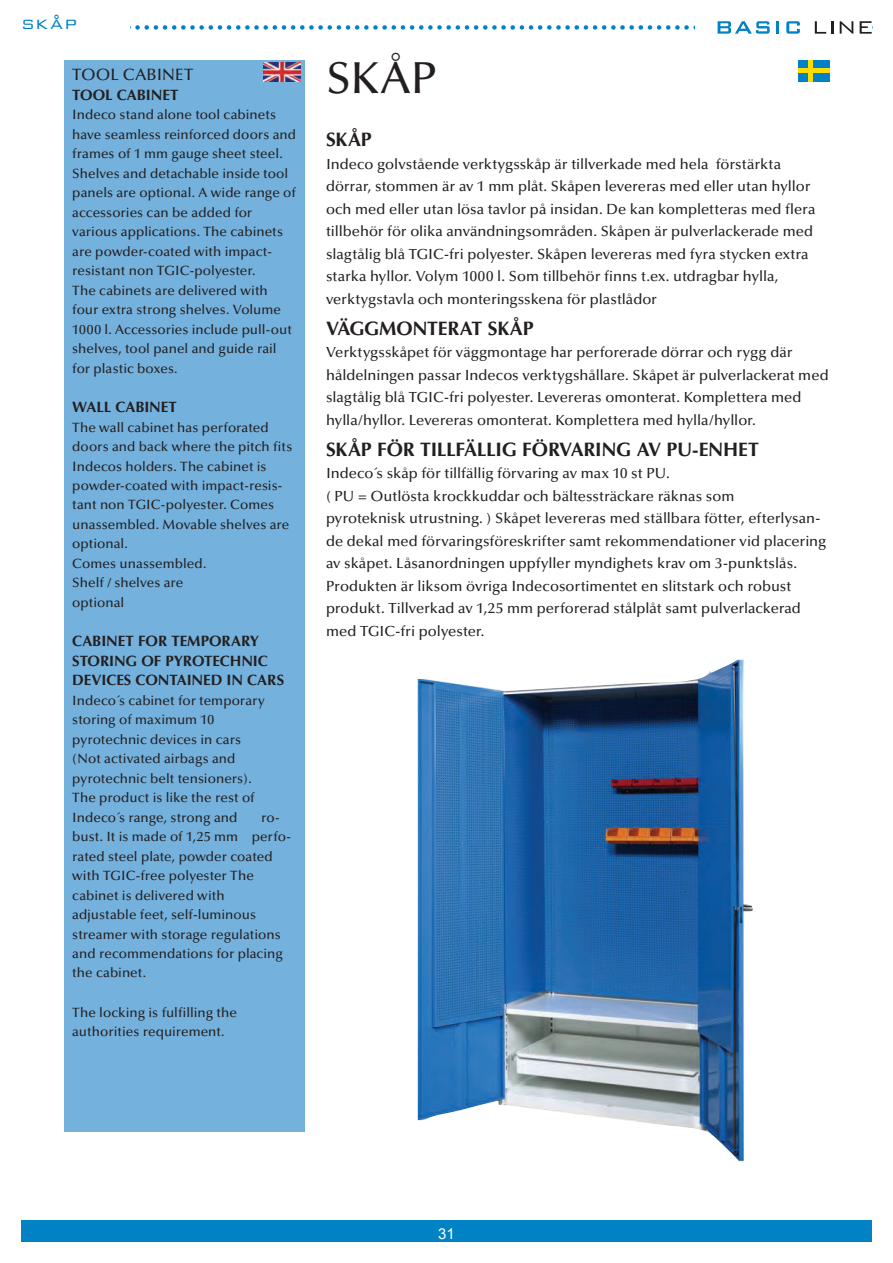
<style>
.page{position:relative;width:893px;height:1263px;background:#fff}
.page>*{position:absolute;margin:0;border:0;box-sizing:border-box;transform-origin:0 0}
.t1{font:500 45px "Optima";color:#231f20}
.t2{font:700 19.5px "Optima";letter-spacing:-.015em;color:#231f20}
.t3{font:300 18px "Bank Gothic BT";color:#0082c5}
.t4{font:500 16.5px "Optima";letter-spacing:.005em;color:#231f20}
.t5{font:700 15px/19.5px "Optima";letter-spacing:-.005em;color:#231f20}
.t6{font:15px "Arial";color:#fff}
.t7{font:500 14.7px/22.5px "Optima";color:#231f20}
.t8{font:500 13.5px/19.5px "Optima";letter-spacing:.005em;color:#231f20}
</style>
<div class="page">
<div style="left:21px;top:1220px;width:851px;height:22px;background:#0082c5"></div>
<svg style="left:130px;top:21px;width:742px;height:13px"></svg>
<div style="left:64px;top:60px;width:241px;height:1071px;background:#74b1dd"></div>
<div style="left:798px;top:60px;width:31px;height:22px;background:#0082c5"></div>
<hr style="left:798px;top:69px;width:31px;height:4px;background:#ffdc01">
<div style="left:808px;top:60px;width:5px;height:22px;background:#ffdc01"></div>
<img style="left:264px;top:63px;width:37px;height:19px">
<img style="left:418px;top:660px;width:335px;height:501px">
<p class="t3" style="left:21px;top:15px;width:58px">SKÅP</p>
<p class="t4" style="left:72px;top:66px;width:123px">TOOL CABINET</p>
<p class="t5" style="left:72px;top:85px;width:108px">TOOL CABINET</p>
<p class="t8" style="left:72px;top:106px;width:225px">Indeco stand alone tool cabinets have seamless reinforced doors and frames of 1 mm gauge sheet steel.<br>Shelves and detachable inside tool panels are optional. A wide range of accessories can be added for various applications. The cabinets are powder-coated with impact&shy;resistant non TGIC-polyester.<br>The cabinets are delivered with four extra strong shelves. Volume<br>1000 l. Accessories include pull-out shelves, tool panel and guide rail for plastic boxes.</p>
<p class="t5" style="left:72px;top:397px;width:106px">WALL CABINET</p>
<p class="t8" style="left:72px;top:418px;width:222px">The wall cabinet has perforated doors and back where the pitch fits<br>Indecos holders. The cabinet is powder-coated with impact-resis&shy;tant non TGIC-polyester. Comes unassembled. Movable shelves are optional.<br>Comes unassembled.<br>Shelf / shelves are<br>optional</p>
<p class="t5" style="left:72px;top:631px;width:213px">CABINET FOR TEMPORARY<br>STORING OF PYROTECHNIC<br>DEVICES CONTAINED IN CARS</p>
<p class="t8" style="left:72px;top:691px;width:194px">Indeco´s cabinet for temporary storing of maximum 10 pyrotechnic devices in cars (Not activated airbags and pyrotechnic belt tensioners).<br>The product is like the rest of<br>Indeco´s range, strong and</p>
<p class="t8" style="left:72px;top:807px;width:220px;text-indent:189px">ro&shy;bust. It is made of 1,25 mm perfo&shy;rated steel plate, powder coated with TGIC-free polyester The cabinet is delivered with adjustable feet, self-luminous streamer with storage regulations and recommendations for placing the cabinet.</p>
<p class="t8" style="left:72px;top:1002px;width:166px">The locking is fulfilling the authorities requirement.</p>
<h1 class="t1" style="left:326px;top:52px;width:112px">SKÅP</h1>
<h2 class="t2" style="left:326px;top:128px;width:47px">SKÅP</h2>
<p class="t7" style="left:326px;top:153px;width:491px">Indeco golvstående verktygsskåp är tillverkade med hela förstärkta dörrar, stommen är av 1 mm plåt. Skåpen levereras med eller utan hyllor och med eller utan lösa tavlor på insidan. De kan kompletteras med flera tillbehör för olika användningsområden. Skåpen är pulverlackerade med slagtålig blå TGIC-fri polyester. Skåpen levereras med fyra stycken extra starka hyllor. Volym 1000 l. Som tillbehör finns t.ex. utdragbar hylla, verktygstavla och monteringsskena för plastlådor</p>
<h2 class="t2" style="left:326px;top:317px;width:209px">VÄGGMONTERAT SKÅP</h2>
<p class="t7" style="left:326px;top:341px;width:504px">Verktygsskåpet för väggmontage har perforerade dörrar och rygg där håldelningen passar Indecos verktygshållare. Skåpet är pulverlackerat med slagtålig blå TGIC-fri polyester. Levereras omonterat. Komplettera med hylla/hyllor. Levereras omonterat. Komplettera med hylla/hyllor.</p>
<h2 class="t2" style="left:326px;top:438px;width:434px">SKÅP FÖR TILLFÄLLIG FÖRVARING AV PU-ENHET</h2>
<p class="t7" style="left:326px;top:462px;width:502px">Indeco´s skåp för tillfällig förvaring av max 10 st PU.<br>( PU = Outlösta krockkuddar och bältessträckare räknas som<br>pyroteknisk utrustning. ) Skåpet levereras med ställbara fötter, efterlysan&shy;de dekal med förvaringsföreskrifter samt rekommendationer vid placering av skåpet. Låsanordningen uppfyller myndighets krav om 3-punktslås.<br>Produkten är liksom övriga Indecosortimentet en slitstark och robust produkt. Tillverkad av 1,25 mm perforerad stålplåt samt pulverlackerad med TGIC-fri polyester.</p>
<p class="t6" style="left:438px;top:1223px;width:18px">31</p>
</div>
